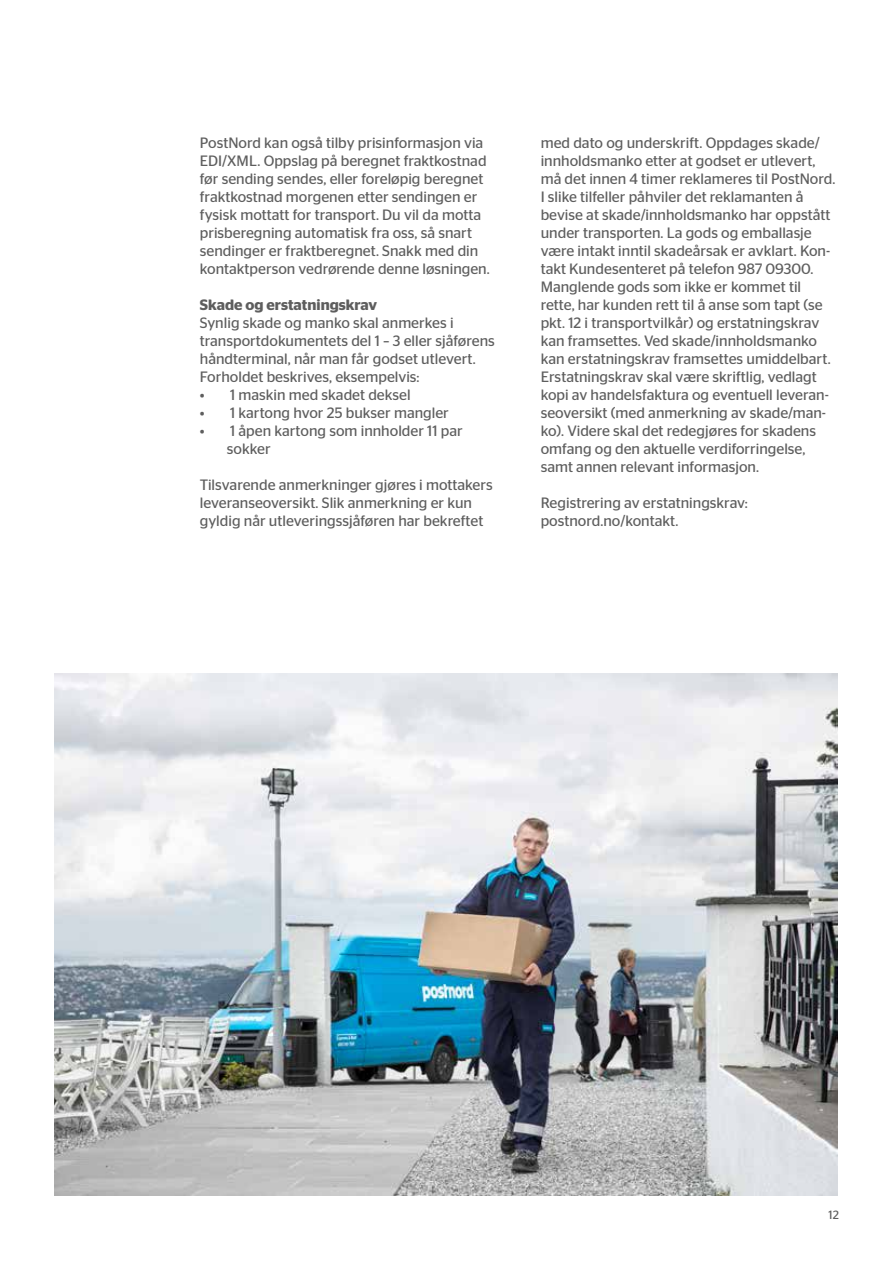
<style>
.page{position:relative;width:893px;height:1263px;background:#fff}
.page>*{position:absolute;margin:0;border:0;box-sizing:border-box;transform-origin:0 0}
.t1{font:15px/18px "Stag Sans";color:#5e5e5e}
.t2{font:600 15px "Stag Sans";color:#5e5e5e}
.t3{font:12px "Stag Sans";color:#5e5e5e}
</style>
<div class="page">
<img style="left:54px;top:673px;width:784px;height:523px">
<p class="t1" style="left:200px;top:134px;width:291px">PostNord kan også tilby prisinformasjon via EDI/XML. Oppslag på beregnet fraktkostnad før sending sendes, eller foreløpig beregnet fraktkostnad morgenen etter sendingen er fysisk mottatt for transport. Du vil da motta prisberegning automatisk fra oss, så snart sendinger er fraktberegnet. Snakk med din kontaktperson vedrørende denne løsningen.</p>
<p class="t2" style="left:200px;top:296px;width:179px">Skade og erstatningskrav</p>
<p class="t1" style="left:200px;top:314px;width:296px">Synlig skade og manko skal anmerkes i transportdokumentets del 1 – 3 eller sjåførens håndterminal, når man får godset utlevert.<br>Forholdet beskrives, eksempelvis:</p>
<p class="t1" style="left:200px;top:386px;width:212px">• 1 maskin med skadet deksel</p>
<p class="t1" style="left:200px;top:404px;width:251px">• 1 kartong hvor 25 bukser mangler</p>
<p class="t1" style="left:227px;top:422px;width:237px;text-indent:-27px">• 1 åpen kartong som innholder 11 par sokker</p>
<p class="t1" style="left:200px;top:476px;width:294px">Tilsvarende anmerkninger gjøres i mottakers leveranseoversikt. Slik anmerkning er kun gyldig når utleveringssjåføren har bekreftet</p>
<p class="t1" style="left:541px;top:134px;width:296px">med dato og underskrift. Oppdages skade/ innholdsmanko etter at godset er utlevert, må det innen 4 timer reklameres til PostNord.<br>I slike tilfeller påhviler det reklamanten å bevise at skade/innholdsmanko har oppstått under transporten. La gods og emballasje være intakt inntil skadeårsak er avklart. Kon&shy;takt Kundesenteret på telefon 987 09300.<br>Manglende gods som ikke er kommet til rette, har kunden rett til å anse som tapt (se pkt. 12 i transportvilkår) og erstatningskrav kan framsettes. Ved skade/innholdsmanko kan erstatningskrav framsettes umiddelbart.<br>Erstatningskrav skal være skriftlig, vedlagt kopi av handelsfaktura og eventuell leveran&shy;seoversikt (med anmerkning av skade/man&shy;ko). Videre skal det redegjøres for skadens omfang og den aktuelle verdiforringelse, samt annen relevant informasjon.</p>
<p class="t1" style="left:541px;top:494px;width:209px">Registrering av erstatningskrav: postnord.no/kontakt.</p>
<p class="t3" style="left:829px;top:1207px;width:12px">12</p>
</div>
